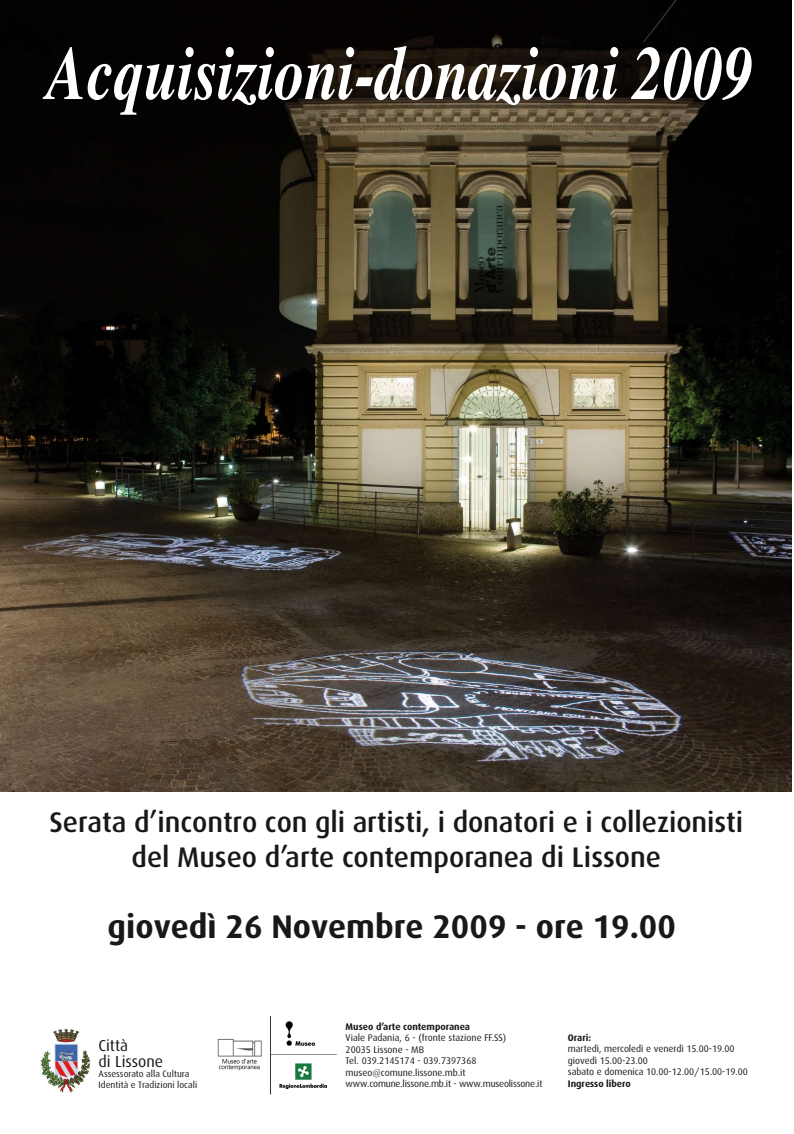
<style>
.page{position:relative;width:794px;height:1134px;background:#fff}
.page>*{position:absolute;margin:0;border:0;box-sizing:border-box;transform-origin:0 0}
.t1{font:italic 700 76.16px "Times";color:#fff;scale:.79 1}
.t2{font:700 32.8px "Dax";color:#1a171b}
.t3{font:500 28.4px/34px "Dax";letter-spacing:-.005em;color:#1a171b;text-align:center}
.t4{font:15.88px/15.9px "Dax";color:#1a171b}
.t5{font:9.6px/11.5px "Dax";letter-spacing:-.005em;color:#1a171b}
.t6{font:700 9.6px "Dax";letter-spacing:-.005em;color:#1a171b}
.t7{font:9.28px/10.6px "Dax";color:#1a171b}
</style>
<div class="page">
<img style="left:0;top:0;width:791px;height:791px">
<img style="left:40px;top:1029px;width:50px;height:63px">
<img style="left:217px;top:1015px;width:120px;height:80px">
<h1 class="t1" style="left:46px;top:2px;width:896px">Acquisizioni-donazioni 2009</h1>
<h3 class="t3" style="left:50px;top:806px;width:695px">Serata d’incontro con gli artisti, i donatori e i collezionisti del Museo d’arte contemporanea di Lissone</h3>
<h2 class="t2" style="left:108px;top:908px;width:570px">giovedì 26 Novembre 2009 - ore 19.00</h2>
<h3 class="t4" style="left:99px;top:1037px;width:66px">Città<br>di Lissone</h3>
<p class="t7" style="left:99px;top:1069px;width:100px">Assessorato alla Cultura<br>Identità e Tradizioni locali</p>
<p class="t6" style="left:345px;top:1021px;width:126px">Museo d’arte contemporanea</p>
<p class="t5" style="left:345px;top:1032px;width:198px">Viale Padania, 6 - (fronte stazione FF.SS)<br>20035 Lissone - MB<br>Tel. 039.2145174 - 039.7397368 museo@comune.lissone.mb.it www.comune.lissone.mb.it - www.museolissone.it</p>
<p class="t6" style="left:568px;top:1032px;width:25px">Orari:</p>
<p class="t5" style="left:568px;top:1043px;width:182px">martedì, mercoledì e venerdì 15.00-19.00 giovedì 15.00-23.00<br>sabato e domenica 10.00-12.00/15.00-19.00</p>
<p class="t6" style="left:568px;top:1078px;width:65px">Ingresso libero</p>
</div>
